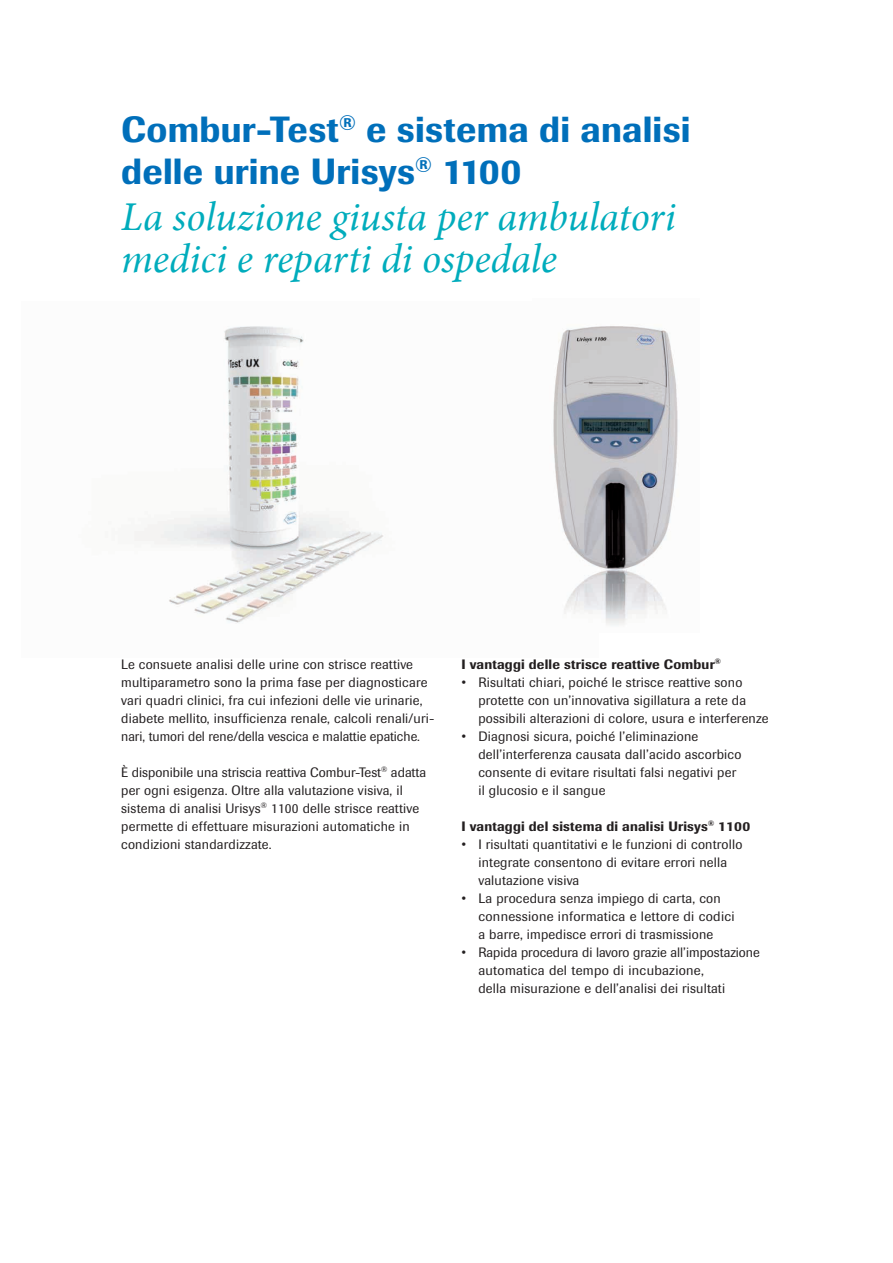
<style>
.page{position:relative;width:893px;height:1263px;background:#fff}
.page>*{position:absolute;margin:0;border:0;box-sizing:border-box;transform-origin:0 0}
.t1{font:italic 40.5px/42px "Minion";color:#00acbc}
.t2{font:500 36px/42px "Imago Pro";letter-spacing:.005em;color:#006fba}
.t3{font:13.5px/18px "Imago Pro";letter-spacing:.015em;color:#231f20}
.t4{font:500 13.5px "Imago Pro";letter-spacing:.015em;color:#231f20}
.s1{font-family:"Arial"}
</style>
<div class="page">
<img style="left:134px;top:326px;width:249px;height:297px">
<img style="left:553px;top:326px;width:125px;height:300px">
<h2 class="t2" style="left:121px;top:108px;width:571px">Combur-Test<sup>®</sup> e sistema di analisi delle urine Urisys<sup>®</sup> 1100</h2>
<h1 class="t1" style="left:121px;top:196px;width:556px">La soluzione giusta per ambulatori medici e reparti di ospedale</h1>
<p class="t3" style="left:121px;top:655px;width:315px">Le consuete analisi delle urine con strisce reattive multiparametro sono la prima fase per diagnosticare vari quadri clinici, fra cui infezioni delle vie urinarie, diabete mellito, insufficienza renale, calcoli renali/uri&shy;nari, tumori del rene/della vescica e malattie epatiche.</p>
<p class="t3" style="left:121px;top:763px;width:306px">È disponibile una striscia reattiva Combur-Test<sup>®</sup> adatta per ogni esigenza. Oltre alla valutazione visiva, il sistema di analisi Urisys<sup>®</sup> 1100 delle strisce reattive permette di effettuare misurazioni automatiche in condizioni standardizzate.</p>
<p class="t4" style="left:461px;top:655px;width:261px">I vantaggi delle strisce reattive Combur<sup>®</sup></p>
<p class="t3" style="left:478px;top:673px;width:292px;text-indent:-17px"><span class="s1">•</span> Risultati chiari, poiché le strisce reattive sono protette con un’innovativa sigillatura a rete da possibili alterazioni di colore, usura e interferenze</p>
<p class="t3" style="left:478px;top:727px;width:265px;text-indent:-17px"><span class="s1">•</span> Diagnosi sicura, poiché l’eliminazione dell’interferenza causata dall’acido ascorbico consente di evitare risultati falsi negativi per il glucosio e il sangue</p>
<p class="t4" style="left:461px;top:817px;width:290px">I vantaggi del sistema di analisi Urisys<sup>®</sup> 1100</p>
<p class="t3" style="left:478px;top:835px;width:266px;text-indent:-17px"><span class="s1">•</span> I risultati quantitativi e le funzioni di controllo integrate consentono di evitare errori nella valutazione visiva</p>
<p class="t3" style="left:478px;top:889px;width:258px;text-indent:-17px"><span class="s1">•</span> La procedura senza impiego di carta, con connessione informatica e lettore di codici a barre, impedisce errori di trasmissione</p>
<p class="t3" style="left:478px;top:943px;width:283px;text-indent:-17px"><span class="s1">•</span> Rapida procedura di lavoro grazie all’impostazione automatica del tempo di incubazione,<br>della misurazione e dell’analisi dei risultati</p>
</div>
